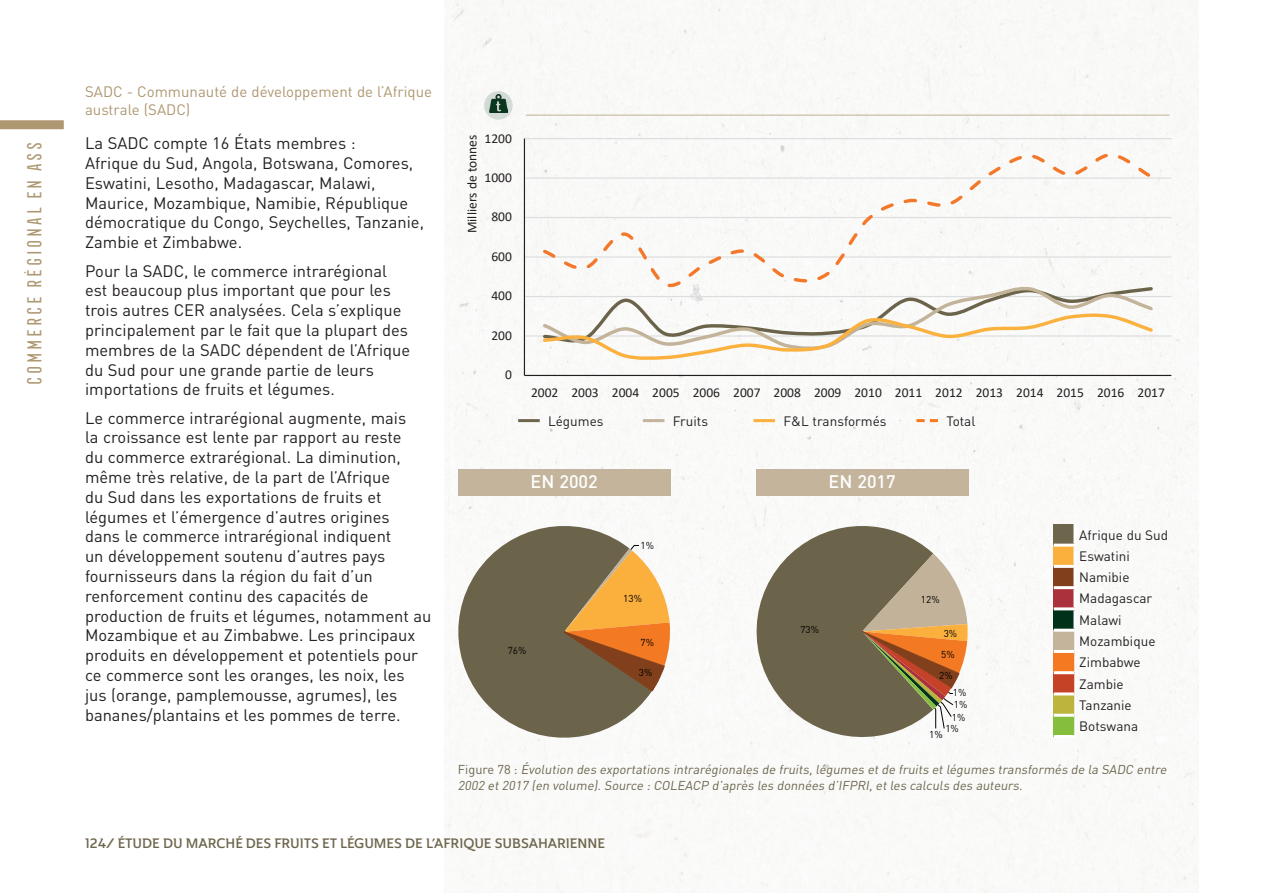
<style>
.page{position:relative;width:1263px;height:893px;background:#fff}
.page>*{position:absolute;margin:0;border:0;box-sizing:border-box;transform-origin:0 0}
.t1{font:19.5px "Frontage Condensed";color:#ae9872}
.Tableau_Titre{font:500 18px "DIN Pro";color:#fff}
.Body{font:16.5px/19.8px "DIN Pro";color:#231f20}
._1_1_1__Titre{font:15px/18px "DIN Pro";color:#ae9872}
.Body-2{font:13.5px "DIN Pro";color:#231f20}
.t2{font:13.5px "Calibri";color:#231f20}
.t3{font:13.5px "Ainslie Nor Dem";color:#6d664d}
.Titre_figure{font:italic 12.75px/15.3px "DIN Pro";color:#6d664d}
.t4{font:9.9px/21.3px "DIN Pro";color:#000001;text-align:center}
.s1{font-style:normal}
</style>
<div class="page">
<img style="left:444px;top:0;width:754px;height:893px">
<div style="left:0;top:120px;width:64px;height:9px;background:#ae9872"></div>
<hr style="left:524px;top:335px;width:647px;height:2px;background:#dcdddf">
<hr style="left:524px;top:296px;width:647px;height:1px;background:#dcdddf">
<hr style="left:524px;top:256px;width:647px;height:2px;background:#dcdddf">
<hr style="left:524px;top:217px;width:647px;height:1px;background:#dcdddf">
<hr style="left:524px;top:177px;width:647px;height:2px;background:#dcdddf">
<hr style="left:524px;top:138px;width:647px;height:1px;background:#dcdddf">
<hr style="left:524px;top:139px;width:1px;height:236px;background:#231f20">
<hr style="left:524px;top:375px;width:647px;height:1px;background:#231f20">
<svg style="left:540px;top:294px;width:615px;height:69px"></svg>
<svg style="left:540px;top:152px;width:616px;height:142px"></svg>
<svg style="left:458px;top:524px;width:212px;height:216px"></svg>
<svg style="left:756px;top:524px;width:212px;height:215px"></svg>
<hr style="left:518px;top:419px;width:22px;height:3px;background:#6d664d">
<hr style="left:643px;top:419px;width:21px;height:3px;background:#c3b49b">
<hr style="left:753px;top:419px;width:22px;height:3px;background:#fbb03e">
<svg style="left:916px;top:419px;width:22px;height:3px"></svg>
<div style="left:1054px;top:524px;width:21px;height:21px;background:#6d664d"></div>
<div style="left:1054px;top:545px;width:21px;height:21px;background:#fbb03e"></div>
<div style="left:1054px;top:566px;width:21px;height:22px;background:#813f1b"></div>
<div style="left:1054px;top:588px;width:21px;height:21px;background:#ab313c"></div>
<div style="left:1054px;top:609px;width:21px;height:21px;background:#013119"></div>
<div style="left:1054px;top:630px;width:21px;height:21px;background:#c3b49b"></div>
<div style="left:1054px;top:651px;width:21px;height:22px;background:#f47921"></div>
<div style="left:1054px;top:673px;width:21px;height:21px;background:#c54227"></div>
<div style="left:1054px;top:694px;width:21px;height:21px;background:#bbb53e"></div>
<div style="left:1054px;top:715px;width:21px;height:21px;background:#85be3c"></div>
<hr style="left:1073px;top:524px;width:3px;height:20px;background:#fff">
<hr style="left:1073px;top:547px;width:3px;height:18px;background:#fff">
<hr style="left:1073px;top:568px;width:3px;height:18px;background:#fff">
<hr style="left:1073px;top:589px;width:3px;height:18px;background:#fff">
<hr style="left:1073px;top:610px;width:3px;height:19px;background:#fff">
<hr style="left:1054px;top:544px;width:22px;height:3px;background:#fff">
<hr style="left:1054px;top:565px;width:22px;height:3px;background:#fff">
<hr style="left:1054px;top:586px;width:22px;height:3px;background:#fff">
<hr style="left:1054px;top:607px;width:22px;height:3px;background:#fff">
<svg style="left:1074px;top:632px;width:2px;height:19px"></svg>
<hr style="left:1074px;top:651px;width:2px;height:22px;background:#fff">
<hr style="left:1074px;top:673px;width:2px;height:21px;background:#fff">
<hr style="left:1074px;top:694px;width:2px;height:21px;background:#fff">
<hr style="left:1074px;top:715px;width:2px;height:20px;background:#fff">
<hr style="left:1054px;top:629px;width:22px;height:3px;background:#fff">
<hr style="left:1054px;top:650px;width:20px;height:3px;background:#fff">
<hr style="left:1054px;top:671px;width:20px;height:3px;background:#fff">
<hr style="left:1054px;top:692px;width:20px;height:3px;background:#fff">
<hr style="left:1054px;top:714px;width:20px;height:3px;background:#fff">
<hr style="left:1054px;top:735px;width:22px;height:3px;background:#fff">
<svg style="left:484px;top:91px;width:29px;height:29px"></svg>
<img style="left:489px;top:95px;width:18px;height:17px">
<hr style="left:526px;top:114px;width:643px;height:2px;background:#ae9872">
<div style="left:458px;top:469px;width:212px;height:26px;background:#c3b49b"></div>
<div style="left:756px;top:469px;width:212px;height:26px;background:#c3b49b"></div>
<p class="t1" style="left:24px;top:387px;width:248px;rotate:-90deg">commerce régional en ass</p>
<p class="_1_1_1__Titre" style="left:85px;top:81px;width:349px">SADC - Communauté de développement de l’Afrique australe (SADC)</p>
<p class="Body" style="left:85px;top:133px;width:340px">La SADC compte 16 États membres :<br>Afrique du Sud, Angola, Botswana, Comores, Eswatini, Lesotho, Madagascar, Malawi, Maurice, Mozambique, Namibie, République démocratique du Congo, Seychelles, Tanzanie, Zambie et Zimbabwe.</p>
<p class="Body" style="left:85px;top:260px;width:327px">Pour la SADC, le commerce intrarégional est beaucoup plus important que pour les trois autres CER analysées. Cela s’explique principalement par le fait que la plupart des membres de la SADC dépendent de l’Afrique du Sud pour une grande partie de leurs importations de fruits et légumes.</p>
<p class="Body" style="left:85px;top:407px;width:348px">Le commerce intrarégional augmente, mais<br>la croissance est lente par rapport au reste<br>du commerce extrarégional. La diminution, même très relative, de la part de l’Afrique<br>du Sud dans les exportations de fruits et légumes et l’émergence d’autres origines<br>dans le commerce intrarégional indiquent<br>un développement soutenu d’autres pays fournisseurs dans la région du fait d’un renforcement continu des capacités de production de fruits et légumes, notamment au Mozambique et au Zimbabwe. Les principaux produits en développement et potentiels pour ce commerce sont les oranges, les noix, les<br>jus (orange, pamplemousse, agrumes), les bananes/plantains et les pommes de terre.</p>
<p class="t2" style="left:463px;top:233px;width:100px;rotate:-90deg">Milliers de tonnes</p>
<p class="t2" style="left:485px;top:129px;width:29px">1200</p>
<p class="t2" style="left:485px;top:168px;width:29px">1000</p>
<p class="t2" style="left:491px;top:208px;width:22px">800</p>
<p class="t2" style="left:491px;top:247px;width:22px">600</p>
<p class="t2" style="left:491px;top:287px;width:22px">400</p>
<p class="t2" style="left:491px;top:326px;width:22px">200</p>
<p class="t2" style="left:505px;top:365px;width:8px">0</p>
<p class="t2" style="left:531px;top:383px;width:635px">2002 2003 2004 2005 2006 2007 2008 2009 2010 2011 2012 2013 2014 2015 2016 2017</p>
<p class="Body-2" style="left:548px;top:412px;width:57px">Légumes</p>
<p class="Body-2" style="left:673px;top:412px;width:37px">Fruits</p>
<p class="Body-2" style="left:783px;top:412px;width:105px">F&amp;L transformés</p>
<p class="Body-2" style="left:946px;top:412px;width:31px">Total</p>
<p class="Tableau_Titre" style="left:531px;top:470px;width:69px">EN 2002</p>
<p class="Tableau_Titre" style="left:828px;top:470px;width:69px">EN 2017</p>
<p class="t4" style="left:640px;top:534px;width:15px">1%</p>
<p class="t4" style="left:508px;top:639px;width:20px">76%</p>
<p class="t4" style="left:623px;top:587px;width:20px">13%</p>
<p class="t4" style="left:640px;top:632px;width:15px">7%</p>
<p class="t4" style="left:639px;top:661px;width:15px">3%</p>
<p class="t4" style="left:800px;top:618px;width:20px">73%</p>
<p class="t4" style="left:921px;top:588px;width:20px">12%</p>
<p class="t4" style="left:939px;top:622px;width:19px">3%<br>5%<br>2%</p>
<p class="t4" style="left:954px;top:693px;width:15px">1%</p>
<p class="t4" style="left:945px;top:718px;width:15px">1%</p>
<p class="t4" style="left:929px;top:723px;width:15px">1%</p>
<p class="t4" style="left:953px;top:682px;width:15px">1%</p>
<p class="t4" style="left:952px;top:706px;width:15px">1%</p>
<p class="Body-2" style="left:1079px;top:526px;width:90px">Afrique du Sud</p>
<p class="Body-2" style="left:1079px;top:547px;width:52px">Eswatini</p>
<p class="Body-2" style="left:1079px;top:568px;width:52px">Namibie</p>
<p class="Body-2" style="left:1079px;top:589px;width:74px">Madagascar</p>
<p class="Body-2" style="left:1079px;top:611px;width:44px">Malawi</p>
<p class="Body-2" style="left:1079px;top:632px;width:78px">Mozambique</p>
<p class="Body-2" style="left:1079px;top:653px;width:63px">Zimbabwe</p>
<p class="Body-2" style="left:1079px;top:674px;width:46px">Zambie</p>
<p class="Body-2" style="left:1079px;top:696px;width:54px">Tanzanie</p>
<p class="Body-2" style="left:1079px;top:717px;width:60px">Botswana</p>
<p class="Titre_figure" style="left:458px;top:762px;width:713px"><span class="s1">F i g u re 7 8 :</span> Évolution des exportations intrarégionales de fruits,légumes etde fruits etlégumes transformés de la SADC entre<br>2002 et2017 (en volume).Source :COLEACP d’après les données d’IFPRI,etles calculs des auteurs.</p>
<p class="t3" style="left:85px;top:834px;width:521px">124/ ÉTUDE DU MARCHÉ DES FRUITS ET LÉGUMES DE L’AFRIQUE SUBSAHARIENNE</p>
</div>
